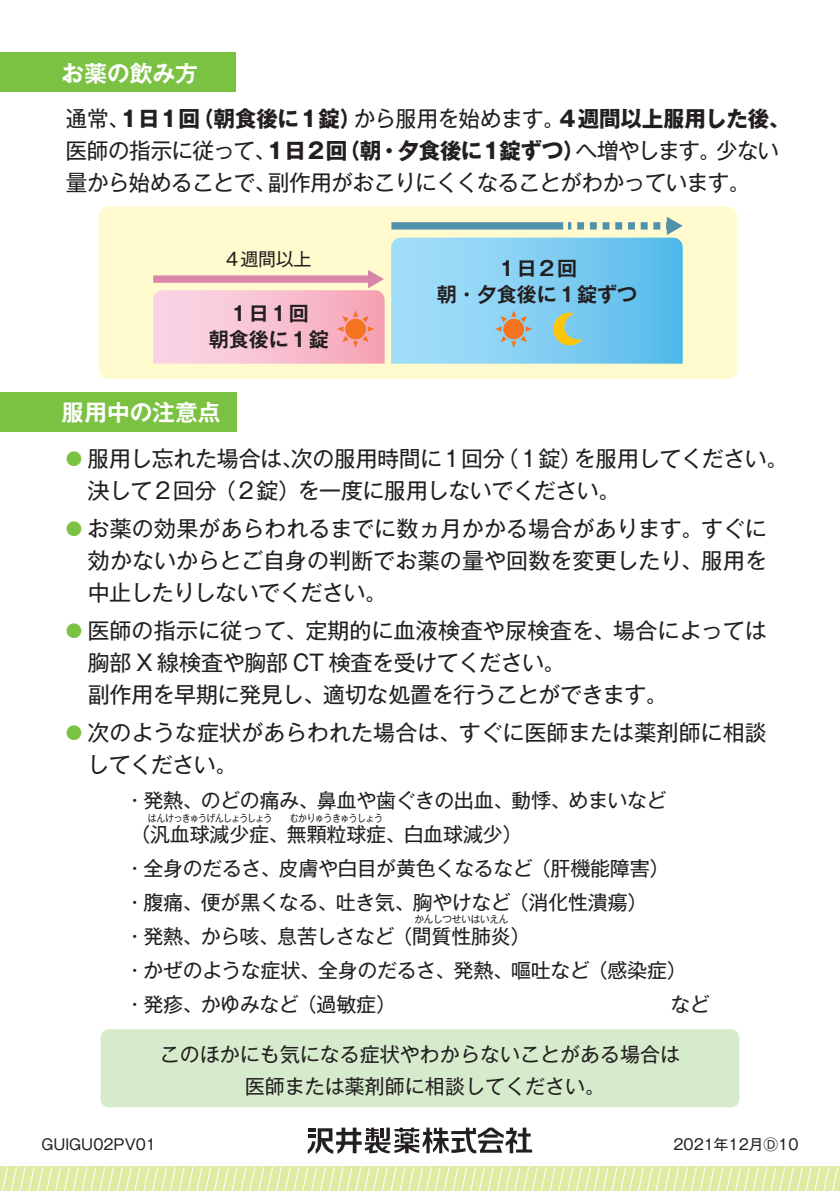
<style>
.page{position:relative;width:840px;height:1191px;background:#fff}
.page>*{position:absolute;margin:0;border:0;box-sizing:border-box;transform-origin:0 0}
.t1{font:700 22.6px "Gothic MB101 Pr 6 De";color:#fff}
.t2{font:22px/32px "Gothic MB101 Pr 6";letter-spacing:-.015em;color:#231f20}
.t3{font:20px/34px "Gothic MB101 Pr 6";letter-spacing:-.01em;color:#231f20;text-align:center}
.t4{font:700 20px/26px "Gothic MB101 Pr 6 De";color:#231f20;text-align:center}
.t5{font:18px "Gothic MB101 Pr 6";letter-spacing:-.025em;color:#231f20}
.t6{font:14.8px "Gothic MB101 Pr 5";color:#231f20}
.t7{font:10px "Gothic MB101 Pr 6";letter-spacing:-.075em;color:#231f20;scale:.88 1}
.t8{font:10px "Gothic MB101 Pr 6";letter-spacing:-.04em;color:#231f20;scale:.88 1}
.t9{font:10px "Gothic MB101 Pr 6";letter-spacing:-.02em;color:#231f20;scale:.96 1}
.s1{font-weight:700}
.s2{font-size:16.4px;color:#7bc142}
</style>
<div class="page">
<div style="left:0;top:52px;width:236px;height:40px;background:#7bc142"></div>
<div style="left:0;top:392px;width:236px;height:40px;background:#7bc142"></div>
<div style="left:100px;top:1029px;width:639px;height:78px;background:#d6eacc;border-radius:9px"></div>
<svg style="left:0;top:1166px;width:839px;height:25px;background:#e4ecac"></svg>
<svg style="left:307px;top:1127px;width:225px;height:27px"></svg>
<div style="left:98px;top:206px;width:639px;height:173px;background:#fffbce;border-radius:11px"></div>
<svg style="left:153px;top:270px;width:231px;height:94px;background:#f6c2c9"></svg>
<svg style="left:391px;top:217px;width:291px;height:147px;background:#8dcee6"></svg>
<p class="t1" style="left:62px;top:54px;width:138px">お薬の飲み方</p>
<p class="t2" style="left:66px;top:101px;width:726px">通常、<span class="s1">１日１回（朝食後に１錠）</span>から服用を始めます。<span class="s1">４週間以上服用した後、</span>医師の指示に従って、<span class="s1">１日２回（朝・夕食後に１錠ずつ）</span>へ増やします。少ない量から始めることで、副作用がおこりにくくなることがわかっています。</p>
<p class="t5" style="left:223px;top:244px;width:90px">４週間以上</p>
<p class="t4" style="left:209px;top:299px;width:121px">１日１回<br>朝食後に１錠</p>
<p class="t1" style="left:62px;top:393px;width:160px">服用中の注意点</p>
<p class="t4" style="left:436px;top:255px;width:201px">１日２回<br>朝・夕食後に１錠ずつ</p>
<p class="t2" style="left:88px;top:441px;width:701px;text-indent:-22px"><span class="s2">●</span> 服用し忘れた場合は、次の服用時間に１回分（１錠）を服用してください。決して２回分（２錠）を一度に服用しないでください。</p>
<p class="t2" style="left:88px;top:511px;width:680px;text-align:justify;text-indent:-22px"><span class="s2">●</span> お薬の効果があらわれるまでに数ヵ月かかる場合があります。すぐに効かないからとご自身の判断でお薬の量や回数を変更したり、服用を中止したりしないでください。</p>
<p class="t2" style="left:88px;top:613px;width:680px;text-indent:-22px"><span class="s2">●</span> 医師の指示に従って、定期的に血液検査や尿検査を、場合によっては胸部 X 線検査や胸部 CT 検査を受けてください。<br>副作用を早期に発見し、適切な処置を行うことができます。</p>
<p class="t2" style="left:87px;top:715px;width:680px;text-indent:-21px"><span class="s2">●</span> 次のような症状があらわれた場合は、すぐに医師または薬剤師に相談してください。</p>
<p class="t3" style="left:125px;top:781px;width:563px;text-align:left">・発熱、のどの痛み、鼻血や歯ぐきの出血、動悸、めまいなど（汎血球減少症、無顆粒球症、白血球減少）<br>・全身のだるさ、皮膚や白目が黄色くなるなど（肝機能障害）・腹痛、便が黒くなる、吐き気、胸やけなど（消化性潰瘍）<br>・発熱、から咳、息苦しさなど（間質性肺炎）<br>・かぜのような症状、全身のだるさ、発熱、嘔吐など（感染症）・発疹、かゆみなど（過敏症）</p>
<p class="t7" style="left:148px;top:809px;width:143px">はんけっきゅうげんしょうしょう</p>
<p class="t8" style="left:289px;top:809px;width:107px">むかりゅうきゅうしょう</p>
<p class="t9" style="left:414px;top:911px;width:99px">かんしつせいはいえん</p>
<p class="t3" style="left:670px;top:986px;width:41px">など</p>
<p class="t3" style="left:160px;top:1037px;width:521px;line-height:32px">このほかにも気になる症状やわからないことがある場合は医師または薬剤師に相談してください。</p>
<p class="t6" style="left:41px;top:1131px;width:116px">GUIGU02PV01</p>
<p class="t6" style="left:673px;top:1131px;width:126px">2021年12月Ⓓ10</p>
</div>
